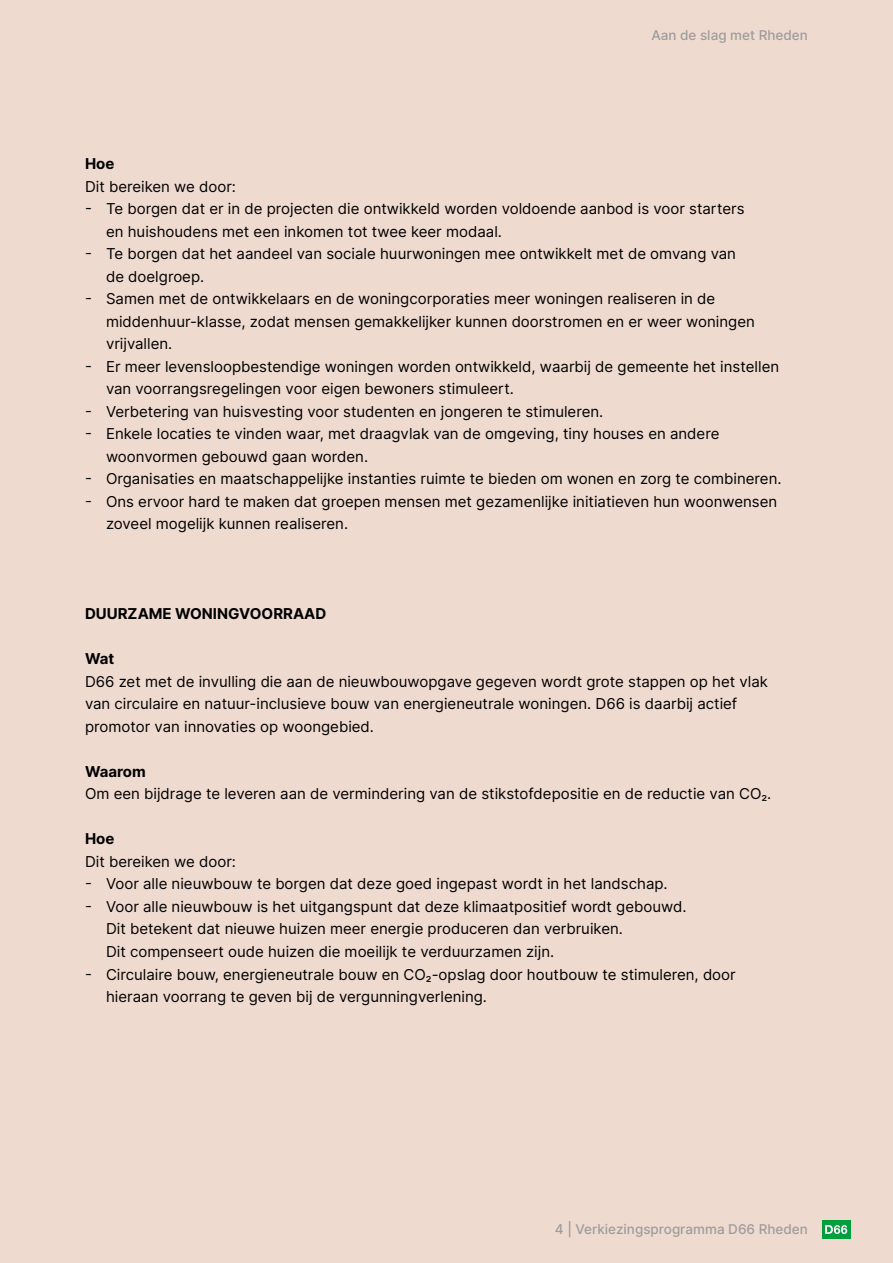
<style>
.page{position:relative;width:893px;height:1263px;background:#efdad0}
.page>*{position:absolute;margin:0;border:0;box-sizing:border-box;transform-origin:0 0}
.t1{font:15px/22.5px "Inter";color:#000}
.t2{font:700 15px "Inter";color:#000}
.t3{font:500 13.5px "Inter";color:#9d9d9c}
</style>
<div class="page">
<div style="left:822px;top:1220px;width:28px;height:19px;background:#009e3d"></div>
<svg style="left:825px;top:1225px;width:22px;height:9px"></svg>
<p class="t3" style="left:651px;top:25px;width:158px">Aan de slag met Rheden</p>
<p class="t2" style="left:85px;top:153px;width:31px">Hoe</p>
<p class="t1" style="left:85px;top:175px;width:153px">Dit bereiken we door:</p>
<p class="t1" style="left:106px;top:197px;width:640px;text-indent:-21px">- Te borgen dat er in de projecten die ontwikkeld worden voldoende aanbod is voor starters en huishoudens met een inkomen tot twee keer modaal.</p>
<p class="t1" style="left:106px;top:242px;width:631px;text-indent:-21px">- Te borgen dat het aandeel van sociale huurwoningen mee ontwikkelt met de omvang van de doelgroep.</p>
<p class="t1" style="left:106px;top:287px;width:650px;text-indent:-21px">- Samen met de ontwikkelaars en de woningcorporaties meer woningen realiseren in de middenhuur-klasse, zodat mensen gemakkelijker kunnen doorstromen en er weer woningen vrijvallen.</p>
<p class="t1" style="left:106px;top:355px;width:675px;text-indent:-21px">- Er meer levensloopbestendige woningen worden ontwikkeld, waarbij de gemeente het instellen van voorrangsregelingen voor eigen bewoners stimuleert.</p>
<p class="t1" style="left:85px;top:400px;width:520px">- Verbetering van huisvesting voor studenten en jongeren te stimuleren.</p>
<p class="t1" style="left:106px;top:422px;width:615px;text-indent:-21px">- Enkele locaties te vinden waar, met draagvlak van de omgeving, tiny houses en andere woonvormen gebouwd gaan worden.</p>
<p class="t1" style="left:85px;top:467px;width:698px">- Organisaties en maatschappelijke instanties ruimte te bieden om wonen en zorg te combineren.</p>
<p class="t1" style="left:106px;top:490px;width:673px;text-indent:-21px">- Ons ervoor hard te maken dat groepen mensen met gezamenlijke initiatieven hun woonwensen zoveel mogelijk kunnen realiseren.</p>
<p class="t2" style="left:85px;top:603px;width:243px">DUURZAME WONINGVOORRAAD</p>
<p class="t2" style="left:85px;top:648px;width:31px">Wat</p>
<p class="t1" style="left:85px;top:670px;width:684px">D66 zet met de invulling die aan de nieuwbouwopgave gegeven wordt grote stappen op het vlak van circulaire en natuur-inclusieve bouw van energieneutrale woningen. D66 is daarbij actief promotor van innovaties op woongebied.</p>
<p class="t2" style="left:85px;top:761px;width:62px">Waarom</p>
<p class="t1" style="left:85px;top:782px;width:688px">Om een bijdrage te leveren aan de vermindering van de stikstofdepositie en de reductie van CO2.</p>
<p class="t2" style="left:85px;top:828px;width:31px">Hoe</p>
<p class="t1" style="left:85px;top:850px;width:153px">Dit bereiken we door:</p>
<p class="t1" style="left:85px;top:872px;width:584px">- Voor alle nieuwbouw te borgen dat deze goed ingepast wordt in het landschap.</p>
<p class="t1" style="left:106px;top:895px;width:582px;text-indent:-21px">- Voor alle nieuwbouw is het uitgangspunt dat deze klimaatpositief wordt gebouwd.<br>Dit betekent dat nieuwe huizen meer energie produceren dan verbruiken.<br>Dit compenseert oude huizen die moeilijk te verduurzamen zijn.</p>
<p class="t1" style="left:106px;top:962px;width:631px;text-indent:-21px">- Circulaire bouw, energieneutrale bouw en CO2-opslag door houtbouw te stimuleren, door hieraan voorrang te geven bij de vergunningverlening.</p>
<p class="t3" style="left:555px;top:1219px;width:255px">4 | Verkiezingsprogramma D66 Rheden</p>
</div>
